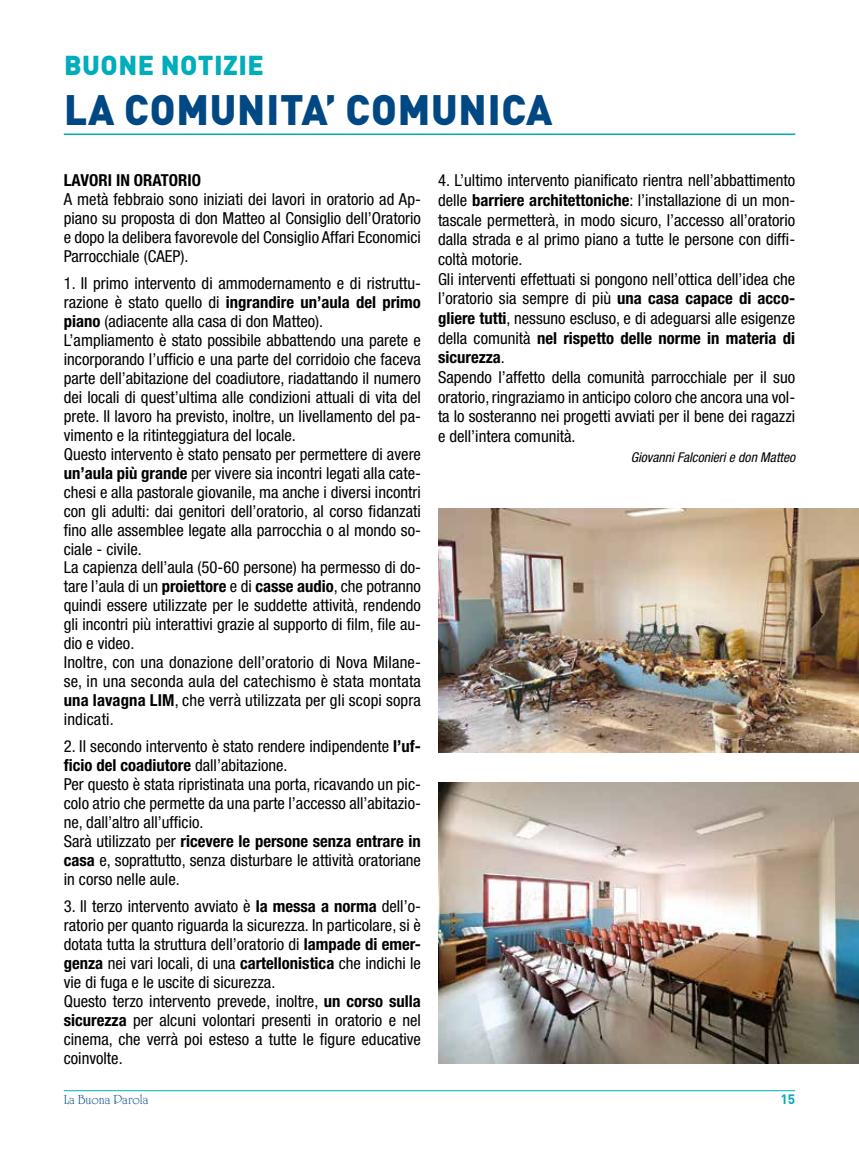
<style>
.page{position:relative;width:859px;height:1149px;background:#fff}
.page>*{position:absolute;margin:0;border:0;box-sizing:border-box;transform-origin:0 0}
.t1{font:900 42px "DIN Pro";letter-spacing:.02em;color:#004884;scale:.96 1}
.t2{font:900 27px "DIN Pro";letter-spacing:.02em;color:#00adba}
.t3{font:condensed 16.5px/18.9px "Helvetica Neue LT Std";color:#000}
.t4{font:700 condensed 16.5px "Helvetica Neue LT Std";color:#000}
.t5{font:italic condensed 13.5px "Helvetica Neue LT Std";color:#000}
.t6{font:13.5px "University Roman Std";color:#004884}
.t7{font:700 13.5px "DIN Pro";color:#00adba}
.s1{font-weight:700}
</style>
<div class="page">
<hr style="left:64px;top:1089px;width:731px;height:1px;background:#00adba">
<hr style="left:64px;top:133px;width:731px;height:2px;background:#00adba">
<img style="left:438px;top:508px;width:421px;height:244px">
<img style="left:438px;top:782px;width:421px;height:281px">
<h2 class="t2" style="left:64px;top:42px;width:201px">BUONE NOTIZIE</h2>
<h1 class="t1" style="left:64px;top:74px;width:510px">LA COMUNITA’ COMUNICA</h1>
<p class="t4" style="left:64px;top:170px;width:139px">LAVORI IN ORATORIO</p>
<p class="t3" style="left:64px;top:190px;width:359px;text-align:justify">A metà febbraio sono iniziati dei lavori in oratorio ad Ap&shy;piano su proposta di don Matteo al Consiglio dell’Oratorio e dopo la delibera favorevole del Consiglio Affari Economici Parrocchiale (CAEP).</p>
<p class="t3" style="left:64px;top:274px;width:359px">1. Il primo intervento di ammodernamento e di ristruttu&shy;razione è stato quello di <span class="s1">ingrandire un’aula del primo piano</span> (adiacente alla casa di don Matteo).<br>L’ampliamento è stato possibile abbattendo una parete e incorporando l’ufficio e una parte del corridoio che faceva parte dell’abitazione del coadiutore, riadattando il numero dei locali di quest’ultima alle condizioni attuali di vita del prete. Il lavoro ha previsto, inoltre, un livellamento del pa&shy;vimento e la ritinteggiatura del locale.<br>Questo intervento è stato pensato per permettere di avere <span class="s1">un’aula più grande</span> per vivere sia incontri legati alla cate&shy;chesi e alla pastorale giovanile, ma anche i diversi incontri con gli adulti: dai genitori dell’oratorio, al corso fidanzati fino alle assemblee legate alla parrocchia o al mondo so&shy;ciale - civile.<br>La capienza dell’aula (50-60 persone) ha permesso di do&shy;tare l’aula di un <span class="s1">proiettore</span> e di <span class="s1">casse audio</span>, che potranno quindi essere utilizzate per le suddette attività, rendendo gli incontri più interattivi grazie al supporto di film, file au&shy;dio e video.<br>Inoltre, con una donazione dell’oratorio di Nova Milane&shy;se, in una seconda aula del catechismo è stata montata <span class="s1">una lavagna LIM</span>, che verrà utilizzata per gli scopi sopra indicati.</p>
<p class="t3" style="left:64px;top:736px;width:359px">2. Il secondo intervento è stato rendere indipendente <span class="s1">l’uf&shy;ficio del coadiutore</span> dall’abitazione.<br>Per questo è stata ripristinata una porta, ricavando un pic&shy;colo atrio che permette da una parte l’accesso all’abitazio&shy;ne, dall’altro all’ufficio.<br>Sarà utilizzato per <span class="s1">ricevere le persone senza entrare in casa</span> e, soprattutto, senza disturbare le attività oratoriane in corso nelle aule.</p>
<p class="t3" style="left:64px;top:896px;width:359px">3. Il terzo intervento avviato è <span class="s1">la messa a norma</span> dell’o&shy;ratorio per quanto riguarda la sicurezza. In particolare, si è dotata tutta la struttura dell’oratorio di <span class="s1">lampade di emer&shy;genza</span> nei vari locali, di una <span class="s1">cartellonistica</span> che indichi le vie di fuga e le uscite di sicurezza.<br>Questo terzo intervento prevede, inoltre, <span class="s1">un corso sulla sicurezza</span> per alcuni volontari presenti in oratorio e nel cinema, che verrà poi esteso a tutte le figure educative coinvolte.</p>
<p class="t3" style="left:438px;top:170px;width:359px;line-height:19.6px">4. L’ultimo intervento pianificato rientra nell’abbattimento delle <span class="s1">barriere architettoniche</span>: l’installazione di un mon&shy;tascale permetterà, in modo sicuro, l’accesso all’oratorio dalla strada e al primo piano a tutte le persone con diffi&shy;coltà motorie.<br>Gli interventi effettuati si pongono nell’ottica dell’idea che l’oratorio sia sempre di più <span class="s1">una casa capace di acco&shy;gliere tutti</span>, nessuno escluso, e di adeguarsi alle esigenze della comunità <span class="s1">nel rispetto delle norme in materia di sicurezza</span>.<br>Sapendo l’affetto della comunità parrocchiale per il suo oratorio, ringraziamo in anticipo coloro che ancora una vol&shy;ta lo sosteranno nei progetti avviati per il bene dei ragazzi e dell’intera comunità.</p>
<p class="t5" style="left:631px;top:449px;width:166px">Giovanni Falconieri e don Matteo</p>
<p class="t6" style="left:64px;top:1091px;width:86px">La Buona Parola</p>
<p class="t7" style="left:780px;top:1087px;width:16px">15</p>
</div>
